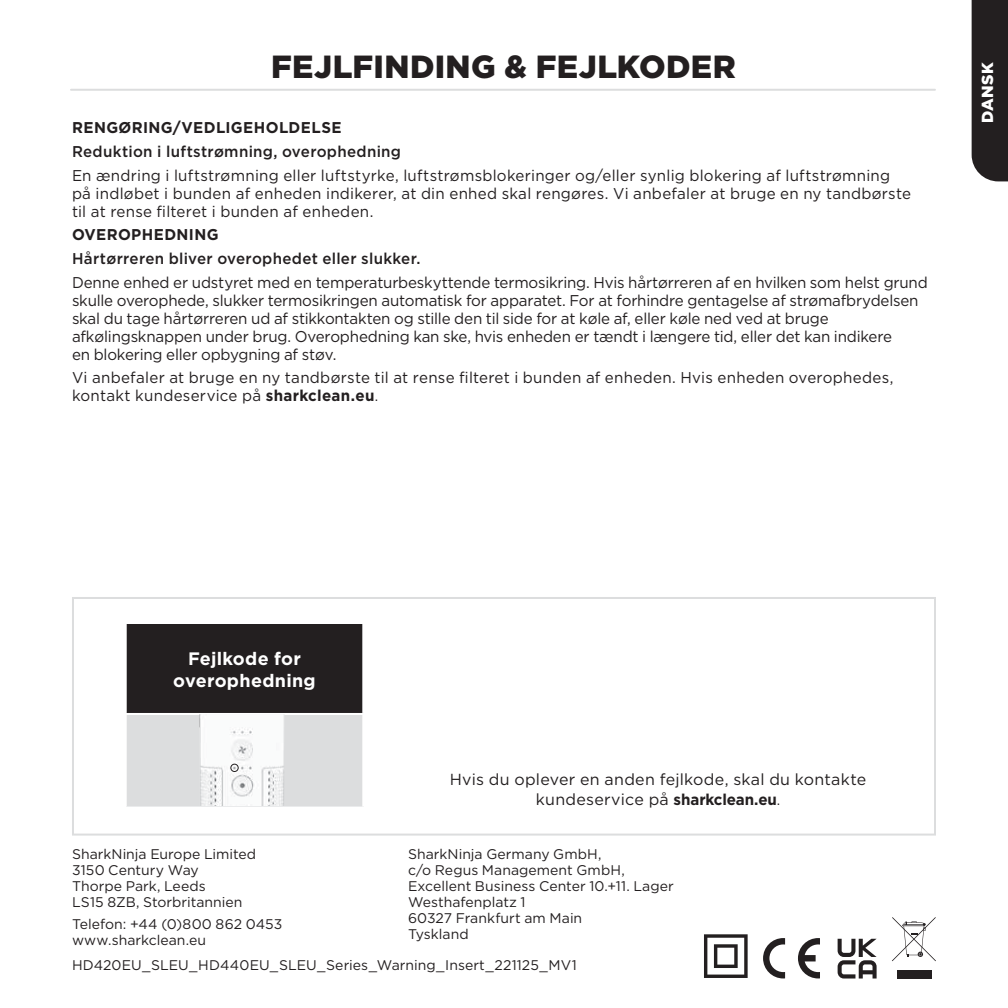
<style>
.page{position:relative;width:1008px;height:1008px;background:#fff}
.page>*{position:absolute;margin:0;border:0;box-sizing:border-box;transform-origin:0 0}
.t1{font:900 32px "Gotham";letter-spacing:.01em;color:#231f20}
.t2{font:700 18px/21.6px "Gotham";letter-spacing:.015em;color:#fff;text-align:center}
.t3{font:16px/20px "Gotham";letter-spacing:.015em;color:#231f20;text-align:center}
.t4{font:900 16px "Gotham";letter-spacing:.025em;color:#fff}
.t5{font:15.6px/18px "Gotham";letter-spacing:-.01em;color:#231f20}
.t6{font:15.6px/18px "Gotham";letter-spacing:.02em;color:#231f20}
.t7{font:500 15.6px "Gotham";letter-spacing:.02em;color:#231f20}
.t8{font:700 15.6px "Gotham";letter-spacing:.025em;color:#231f20}
.t9{font:14px/16px "Gotham";letter-spacing:.005em;color:#231f20}
.s1{font-weight:700}
.s2{font-size:14px}
.s3{font-weight:700;font-size:15.6px}
</style>
<div class="page">
<hr style="left:71px;top:89px;width:864px;height:2px;background:#dcddde">
<svg style="left:838px;top:939px;width:39px;height:40px"></svg>
<div style="left:72px;top:597px;width:864px;height:239px;border:2px solid #dcddde"></div>
<div style="left:126px;top:624px;width:237px;height:90px;background:#231f20"></div>
<div style="left:126px;top:714px;width:237px;height:94px;background:#dcddde"></div>
<hr style="left:125px;top:624px;width:2px;height:89px;background:#fff">
<hr style="left:362px;top:624px;width:2px;height:89px;background:#fff">
<hr style="left:125px;top:713px;width:239px;height:2px;background:#fff">
<hr style="left:125px;top:715px;width:2px;height:92px;background:#fff">
<hr style="left:362px;top:715px;width:2px;height:92px;background:#fff">
<hr style="left:125px;top:807px;width:239px;height:2px;background:#fff">
<img style="left:199px;top:714px;width:86px;height:92px">
<div style="left:230px;top:764px;width:9px;height:8px;border:1px solid #231f20;border-radius:50%"></div>
<div style="left:972px;top:0;width:36px;height:181px;background:#231f20"></div>
<div style="left:897px;top:970px;width:35px;height:8px;background:#231f20"></div>
<svg style="left:892px;top:917px;width:44px;height:44px"></svg>
<svg style="left:704px;top:934px;width:44px;height:44px"></svg>
<svg style="left:763px;top:938px;width:22px;height:40px"></svg>
<svg style="left:798px;top:938px;width:22px;height:40px"></svg>
<h1 class="t1" style="left:271px;top:44px;width:466px">FEJLFINDING &amp; FEJLKODER</h1>
<p class="t8" style="left:72px;top:117px;width:271px">RENGØRING/VEDLIGEHOLDELSE</p>
<p class="t7" style="left:72px;top:141px;width:331px">Reduktion i luftstrømning, overophedning</p>
<p class="t6" style="left:72px;top:166px;width:841px">En ændring i luftstrømning eller luftstyrke, luftstrømsblokeringer og/eller synlig blokering af luftstrømning på indløbet i bunden af enheden indikerer, at din enhed skal rengøres. Vi anbefaler at bruge en ny tandbørste til at rense filteret i bunden af enheden.</p>
<p class="t8" style="left:72px;top:224px;width:148px">OVEROPHEDNING</p>
<p class="t7" style="left:72px;top:248px;width:350px">Hårtørreren bliver overophedet eller slukker.</p>
<p class="t5" style="left:72px;top:273px;width:857px">Denne enhed er udstyret med en temperaturbeskyttende termosikring. Hvis hårtørreren af en hvilken som helst grund skulle overophede, slukker termosikringen automatisk for apparatet. For at forhindre gentagelse af strømafbrydelsen skal du tage hårtørreren ud af stikkontakten og stille den til side for at køle af, eller køle ned ved at bruge afkølingsknappen under brug. Overophedning kan ske, hvis enheden er tændt i længere tid, eller det kan indikere<br>en blokering eller opbygning af støv.</p>
<p class="t6" style="left:72px;top:368px;width:823px">Vi anbefaler at bruge en ny tandbørste til at rense filteret i bunden af enheden. Hvis enheden overophedes, kontakt kundeservice på <span class="s1">sharkclean.eu</span><span class="s2">.</span></p>
<p class="t4" style="left:976px;top:123px;width:62px;rotate:-90deg">DANSK</p>
<p class="t2" style="left:173px;top:648px;width:144px">Fejlkode for overophedning</p>
<p class="t3" style="left:450px;top:769px;width:418px">Hvis du oplever en anden fejlkode, skal du kontakte kundeservice på <span class="s3">sharkclean.eu</span><span class="s2">.</span></p>
<p class="t9" style="left:72px;top:846px;width:186px">SharkNinja Europe Limited<br>3150 Century Way<br>Thorpe Park, Leeds<br>LS15 8ZB, Storbritannien</p>
<p class="t9" style="left:72px;top:915px;width:212px">Telefon: +44 (0)800 862 0453 www.sharkclean.eu</p>
<p class="t9" style="left:408px;top:846px;width:267px">SharkNinja Germany GmbH,<br>c/o Regus Management GmbH,<br>Excellent Business Center 10.+11. Lager<br>Westhafenplatz 1<br>60327 Frankfurt am Main<br>Tyskland</p>
<p class="t9" style="left:72px;top:957px;width:506px">HD420EU_SLEU_HD440EU_SLEU_Series_Warning_Insert_221125_MV1</p>
</div>
